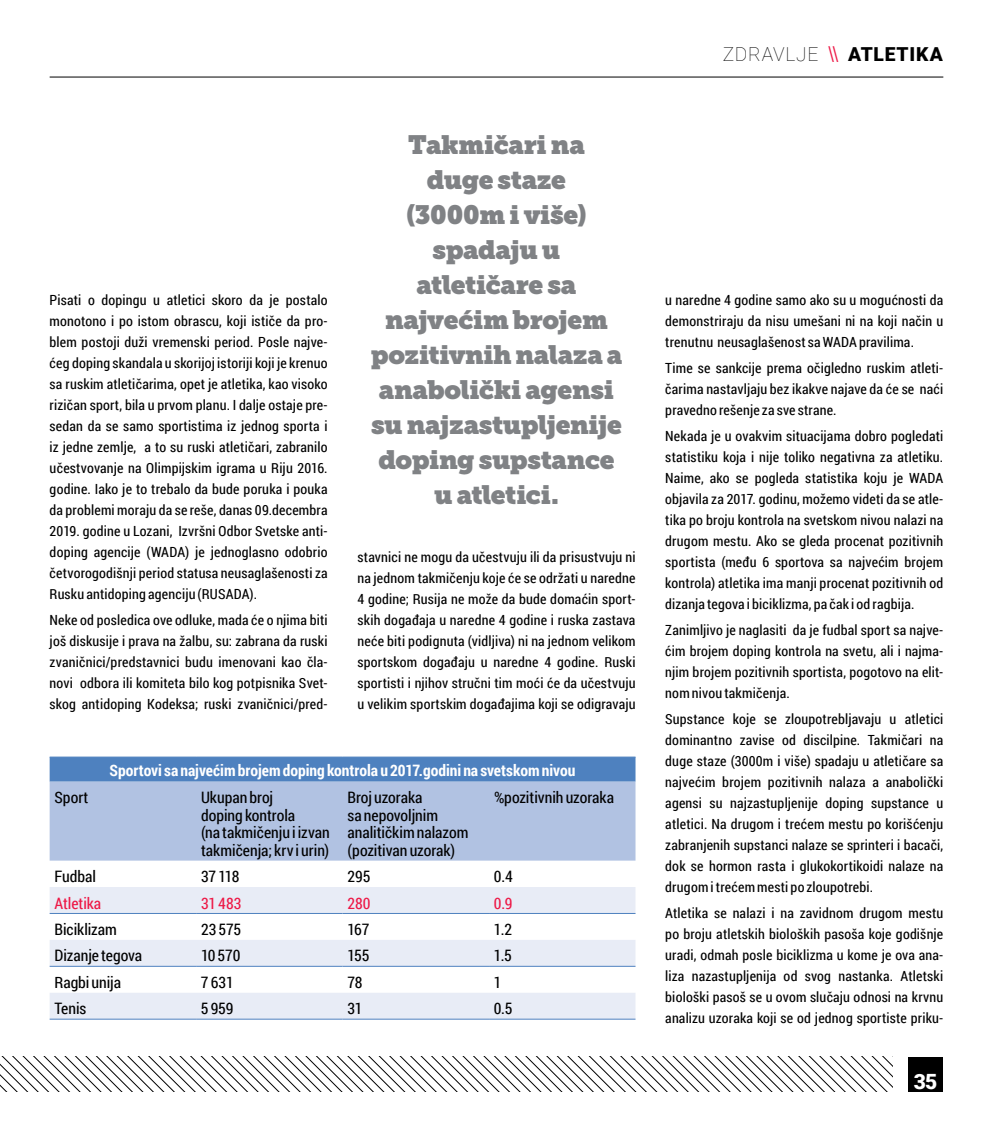
<style>
.page{position:relative;width:993px;height:1141px;background:#fff}
.page>*{position:absolute;margin:0;border:0;box-sizing:border-box;transform-origin:0 0}
.t1{font:26.25px/35px "Museo Slab";letter-spacing:-.015em;color:#808285;text-align:center}
.t2{font:900 21px "Roboto";color:#fff}
.t3{font:100 19.25px "Roboto";letter-spacing:.035em;color:#000}
.t4{font:15.75px/17.5px "Roboto Condensed";color:#000}
.t5{font:700 15.75px "Roboto Condensed";color:#fff}
.t6{font:15.75px "Roboto Condensed";letter-spacing:-.005em;color:#ed1846}
.t7{font:14px/21px "Roboto Condensed";letter-spacing:.015em;color:#000;text-align:justify}
.s1{font-family:"Big Noodle Titling";font-weight:400;color:#ed1846}
.s2{font-weight:900}
</style>
<div class="page">
<hr style="left:50px;top:77px;width:893px;height:1px;background:#000">
<div style="left:908px;top:1057px;width:35px;height:34px;background:#000"></div>
<svg style="left:0;top:1057px;width:892px;height:34px"></svg>
<div style="left:50px;top:758px;width:585px;height:24px;background:#4e81bf"></div>
<div style="left:50px;top:782px;width:585px;height:79px;background:#b1c2e2"></div>
<svg style="left:50px;top:887px;width:585px;height:132px;fill:#e8ecf6"></svg>
<hr style="left:50px;top:757px;width:146px;height:1px;background:#4e81bf">
<hr style="left:196px;top:757px;width:146px;height:1px;background:#4e81bf">
<hr style="left:342px;top:757px;width:147px;height:1px;background:#4e81bf">
<hr style="left:489px;top:757px;width:146px;height:1px;background:#4e81bf">
<hr style="left:50px;top:1019px;width:146px;height:1px;background:#4e81bf">
<hr style="left:196px;top:1019px;width:146px;height:1px;background:#4e81bf">
<hr style="left:342px;top:1019px;width:147px;height:1px;background:#4e81bf">
<hr style="left:489px;top:1019px;width:146px;height:1px;background:#4e81bf">
<hr style="left:50px;top:966px;width:146px;height:1px;background:#4e81bf">
<hr style="left:196px;top:966px;width:146px;height:1px;background:#4e81bf">
<hr style="left:342px;top:966px;width:147px;height:1px;background:#4e81bf">
<hr style="left:489px;top:966px;width:146px;height:1px;background:#4e81bf">
<hr style="left:50px;top:913px;width:146px;height:1px;background:#4e81bf">
<hr style="left:196px;top:913px;width:146px;height:1px;background:#4e81bf">
<hr style="left:342px;top:913px;width:147px;height:1px;background:#4e81bf">
<hr style="left:489px;top:913px;width:146px;height:1px;background:#4e81bf">
<p class="t7" style="left:50px;top:289px;width:279px">Pisati o dopingu u atletici skoro da je postalo monotono i po istom obrascu, koji ističe da pro&shy;blem postoji duži vremenski period. Posle najve&shy;ćeg doping skandala u skorijoj istoriji koji je krenuo sa ruskim atletičarima, opet je atletika, kao visoko rizičan sport, bila u prvom planu. I dalje ostaje pre&shy;sedan da se samo sportistima iz jednog sporta i iz jedne zemlje, a to su ruski atletičari, zabranilo učestvovanje na Olimpijskim igrama u Riju 2016. godine. Iako je to trebalo da bude poruka i pouka da problemi moraju da se reše, danas 09.decembra 2019. godine u Lozani, Izvršni Odbor Svetske anti&shy;doping agencije (WADA) je jednoglasno odobrio četvorogodišnji period statusa neusaglašenosti za Rusku antidoping agenciju (RUSADA).</p>
<p class="t7" style="left:50px;top:609px;width:279px">Neke od posledica ove odluke, mada će o njima biti još diskusije i prava na žalbu, su: zabrana da ruski zvaničnici/predstavnici budu imenovani kao čla&shy;novi odbora ili komiteta bilo kog potpisnika Svet&shy;skog antidoping Kodeksa; ruski zvaničnici/pred-</p>
<h1 class="t1" style="left:370px;top:128px;width:253px">Takmičari na<br>duge staze<br>(3000m i više) spadaju u atletičare sa najvećim brojem pozitivnih nalaza a anabolički agensi su najzastupljenije doping supstance u atletici.</h1>
<p class="t7" style="left:357px;top:546px;width:279px">stavnici ne mogu da učestvuju ili da prisustvuju ni na jednom takmičenju koje će se održati u naredne 4 godine; Rusija ne može da bude domaćin sport&shy;skih događaja u naredne 4 godine i ruska zastava neće biti podignuta (vidljiva) ni na jednom velikom sportskom događaju u naredne 4 godine. Ruski sportisti i njihov stručni tim moći će da učestvuju u velikim sportskim događajima koji se odigravaju</p>
<p class="t5" style="left:109px;top:759px;width:467px">Sportovi sa najvećim brojem doping kontrola u 2017.godini na svetskom nivou</p>
<p class="t4" style="left:55px;top:788px;width:35px">Sport</p>
<p class="t4" style="left:201px;top:788px;width:130px">Ukupan broj<br>doping kontrola<br>(na takmičenju i izvan takmičenja; krv i urin)</p>
<p class="t4" style="left:347px;top:788px;width:122px">Broj uzoraka<br>sa nepovoljnim analitičkim nalazom (pozitivan uzorak)</p>
<p class="t4" style="left:494px;top:788px;width:121px">%pozitivnih uzoraka</p>
<p class="t4" style="left:55px;top:867px;width:43px">Fudbal</p>
<p class="t4" style="left:201px;top:867px;width:40px">37 118</p>
<p class="t4" style="left:347px;top:867px;width:24px">295</p>
<p class="t4" style="left:494px;top:867px;width:20px">0.4</p>
<p class="t6" style="left:55px;top:892px;width:48px">Atletika</p>
<p class="t6" style="left:201px;top:892px;width:42px">31 483</p>
<p class="t6" style="left:347px;top:892px;width:25px">280</p>
<p class="t6" style="left:494px;top:892px;width:20px">0.9</p>
<p class="t4" style="left:55px;top:920px;width:64px">Biciklizam</p>
<p class="t4" style="left:201px;top:920px;width:42px">23 575</p>
<p class="t4" style="left:347px;top:920px;width:23px">167</p>
<p class="t4" style="left:494px;top:920px;width:20px">1.2</p>
<p class="t4" style="left:55px;top:946px;width:89px">Dizanje tegova</p>
<p class="t4" style="left:201px;top:946px;width:41px">10 570</p>
<p class="t4" style="left:347px;top:946px;width:23px">155</p>
<p class="t4" style="left:494px;top:946px;width:19px">1.5</p>
<p class="t4" style="left:54px;top:973px;width:68px">Ragbi unija</p>
<p class="t4" style="left:201px;top:973px;width:34px">7 631</p>
<p class="t4" style="left:347px;top:973px;width:17px">78</p>
<p class="t4" style="left:493px;top:973px;width:9px">1</p>
<p class="t4" style="left:54px;top:999px;width:33px">Tenis</p>
<p class="t4" style="left:201px;top:999px;width:34px">5 959</p>
<p class="t4" style="left:347px;top:999px;width:17px">31</p>
<p class="t4" style="left:493px;top:999px;width:20px">0.5</p>
<h3 class="t3" style="left:722px;top:41px;width:222px">ZDRAVLJE <span class="s1">\\</span> <span class="s2">ATLETIKA</span></h3>
<p class="t7" style="left:665px;top:289px;width:279px">u naredne 4 godine samo ako su u mogućnosti da demonstriraju da nisu umešani ni na koji način u trenutnu neusaglašenost sa WADA pravilima.</p>
<p class="t7" style="left:665px;top:357px;width:279px">Time se sankcije prema očigledno ruskim atleti&shy;čarima nastavljaju bez ikakve najave da će se naći pravedno rešenje za sve strane.</p>
<p class="t7" style="left:665px;top:425px;width:279px">Nekada je u ovakvim situacijama dobro pogledati statistiku koja i nije toliko negativna za atletiku.<br>Naime, ako se pogleda statistika koju je WADA objavila za 2017. godinu, možemo videti da se atle&shy;tika po broju kontrola na svetskom nivou nalazi na drugom mestu. Ako se gleda procenat pozitivnih sportista (među 6 sportova sa najvećim brojem kontrola) atletika ima manji procenat pozitivnih od dizanja tegova i biciklizma, pa čak i od ragbija.</p>
<p class="t7" style="left:665px;top:619px;width:279px">Zanimljivo je naglasiti da je fudbal sport sa najve&shy;ćim brojem doping kontrola na svetu, ali i najma&shy;njim brojem pozitivnih sportista, pogotovo na elit&shy;nom nivou takmičenja.</p>
<p class="t7" style="left:665px;top:708px;width:279px">Supstance koje se zloupotrebljavaju u atletici dominantno zavise od discilpine. Takmičari na duge staze (3000m i više) spadaju u atletičare sa najvećim brojem pozitivnih nalaza a anabolički agensi su najzastupljenije doping supstance u atletici. Na drugom i trećem mestu po korišćenju zabranjenih supstanci nalaze se sprinteri i bacači, dok se hormon rasta i glukokortikoidi nalaze na drugom i trećem mesti po zloupotrebi.</p>
<p class="t7" style="left:665px;top:902px;width:279px">Atletika se nalazi i na zavidnom drugom mestu po broju atletskih bioloških pasoša koje godišnje uradi, odmah posle biciklizma u kome je ova ana&shy;liza nazastupljenija od svog nastanka. Atletski biološki pasoš se u ovom slučaju odnosi na krvnu analizu uzoraka koji se od jednog sportiste priku-</p>
<h2 class="t2" style="left:913px;top:1067px;width:25px">35</h2>
</div>
